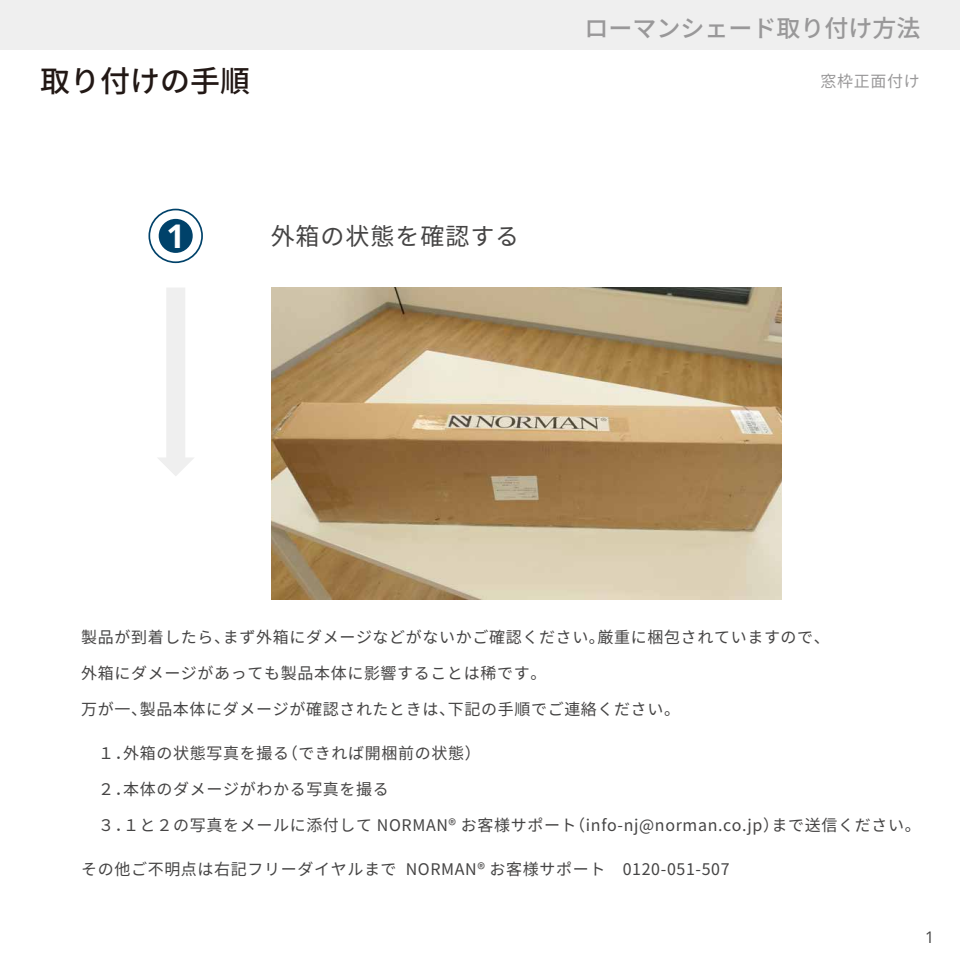
<style>
.page{position:relative;width:960px;height:960px;background:#fff}
.page>*{position:absolute;margin:0;border:0;box-sizing:border-box;transform-origin:0 0}
.t1{font:700 32.6px "Open Sans";color:#fff}
.t2{font:500 30px "Noto Sans CJ Kjp";color:#221815}
.t3{font:500 24px "Noto Sans CJ Kjp";color:#999899}
.t4{font:24px "Noto Sans CJ Kjp";letter-spacing:.04em;color:#454444}
.t5{font:16px "Noto Sans CJ Kjp";letter-spacing:.04em;color:#454444}
.t6{font:16px "Noto Sans CJ Kjp";letter-spacing:.04em;color:#999899}
.t7{font:16px "Open Sans";color:#444}
</style>
<div class="page">
<svg style="left:158px;top:288px;width:36px;height:188px"></svg>
<svg style="left:148px;top:209px;width:55px;height:54px"></svg>
<div style="left:150px;top:210px;width:51px;height:51px;background:#fff;border-radius:50%"></div>
<div style="left:159px;top:219px;width:34px;height:34px;background:#00426a;border-radius:50%"></div>
<div style="left:0;top:0;width:960px;height:50px;background:#efefef"></div>
<img style="left:272px;top:287px;width:510px;height:312px">
<h3 class="t3" style="left:584px;top:15px;width:337px">ローマンシェード取り付け方法</h3>
<h2 class="t2" style="left:40px;top:64px;width:212px">取り付けの手順</h2>
<p class="t6" style="left:821px;top:72px;width:101px">窓枠正面付け</p>
<h1 class="t1" style="left:166px;top:213px;width:20px">1</h1>
<h3 class="t4" style="left:271px;top:222px;width:250px">外箱の状態を確認する</h3>
<p class="t5" style="left:81px;top:628px;width:750px">製品が到着したら、まず外箱にダメージなどがないかご確認ください。厳重に梱包されていますので、</p>
<p class="t5" style="left:81px;top:664px;width:467px">外箱にダメージがあっても製品本体に影響することは稀です。</p>
<p class="t5" style="left:81px;top:700px;width:601px">万が一、製品本体にダメージが確認されたときは、下記の手順でご連絡ください。</p>
<p class="t5" style="left:98px;top:744px;width:384px">１．外箱の状態写真を撮る（できれば開梱前の状態）</p>
<p class="t5" style="left:98px;top:780px;width:292px">２．本体のダメージがわかる写真を撮る</p>
<p class="t5" style="left:98px;top:816px;width:824px">３．１と２の写真をメールに添付して NORMAN® お客様サポート（info-nj@norman.co.jp）まで送信ください。</p>
<p class="t5" style="left:81px;top:860px;width:650px">その他ご不明点は右記フリーダイヤルまで NORMAN® お客様サポート　0120-051-507</p>
<p class="t7" style="left:925px;top:926px;width:11px">1</p>
</div>
